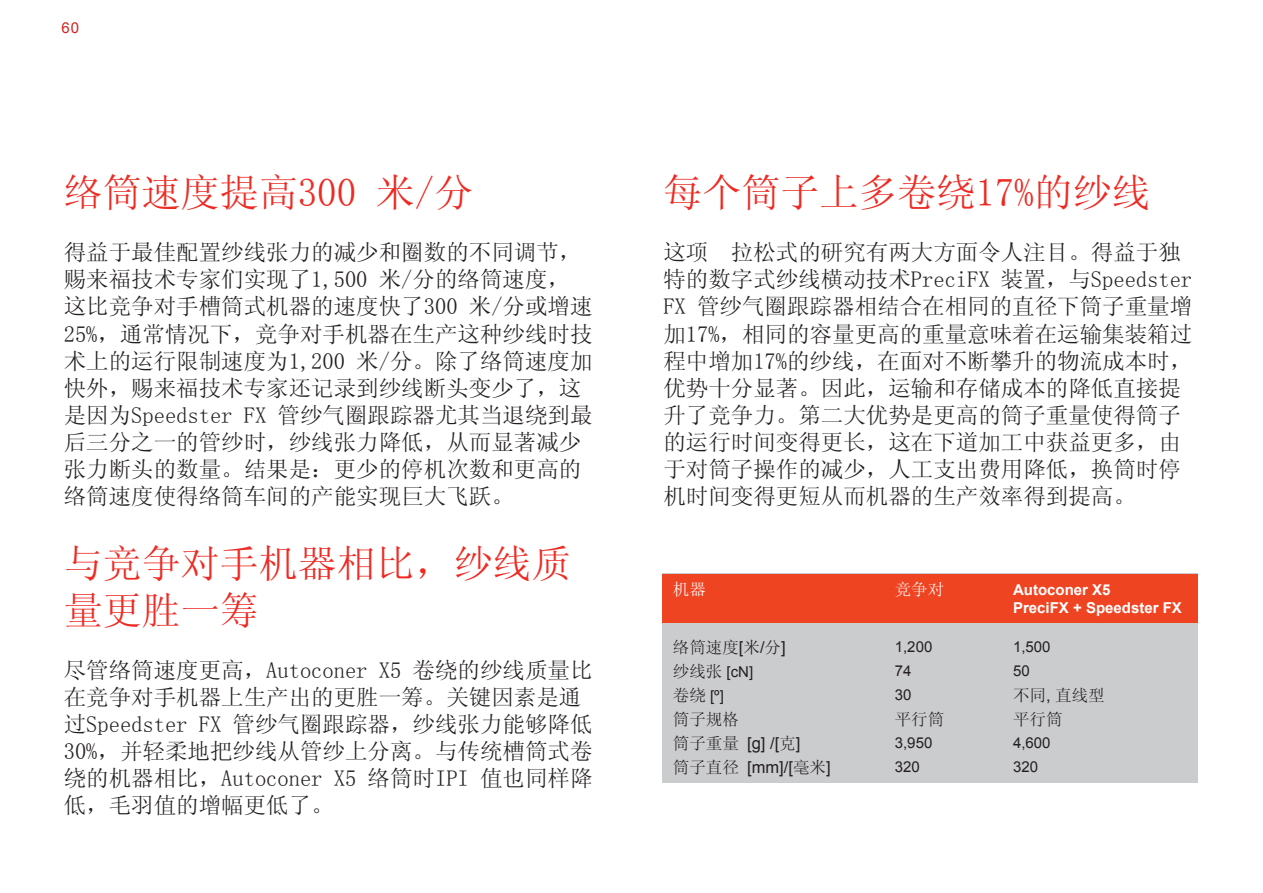
<style>
.page{position:relative;width:1263px;height:893px;background:#fff}
.page>*{position:absolute;margin:0;border:0;box-sizing:border-box;transform-origin:0 0}
.t1{font:39px/46.8px "Sim Sun";color:#ee2a23}
.t2{font:22.5px/27px "Sim Sun";color:#231f20}
.t3{font:16.5px "Sim Sun";color:#231f20}
.t4{font:16.5px "Arial";color:#231f20}
.t5{font:16.5px "Sim Sun";color:#fff}
.t6{font:15px "Arial";color:#231f20}
.t7{font:700 15px/18px "Arial";color:#fff}
.t8{font:15px "Arial";color:#d2231e}
.s1{font-family:"Arial"}
.s2{font-family:"Sim Sun";font-size:16.5px}
.s3{font-family:"Sim Sun"}
</style>
<div class="page">
<div style="left:662px;top:574px;width:535px;height:209px;background:#cbccce"></div>
<div style="left:662px;top:574px;width:535px;height:49px;background:#ef4422"></div>
<p class="t8" style="left:62px;top:20px;width:19px">60</p>
<h1 class="t1" style="left:64px;top:169px;width:411px">络筒速度提高300 米/分</h1>
<p class="t2" style="left:64px;top:239px;width:530px">得益于最佳配置纱线张力的减少和圈数的不同调节，赐来福技术专家们实现了1,500 米/分的络筒速度，这比竞争对手槽筒式机器的速度快了300 米/分或增速<br>25%，通常情况下，竞争对手机器在生产这种纱线时技术上的运行限制速度为1,200 米/分。除了络筒速度加快外，赐来福技术专家还记录到纱线断头变少了，这是因为Speedster FX 管纱气圈跟踪器尤其当退绕到最后三分之一的管纱时，纱线张力降低，从而显著减少张力断头的数量。结果是：更少的停机次数和更高的络筒速度使得络筒车间的产能实现巨大飞跃。</p>
<h1 class="t1" style="left:64px;top:540px;width:509px">与竞争对手机器相比，纱线质量更胜一筹</h1>
<p class="t2" style="left:64px;top:657px;width:530px">尽管络筒速度更高，Autoconer X5 卷绕的纱线质量比在竞争对手机器上生产出的更胜一筹。关键因素是通过Speedster FX 管纱气圈跟踪器，纱线张力能够降低<br>30%，并轻柔地把纱线从管纱上分离。与传统槽筒式卷绕的机器相比，Autoconer X5 络筒时IPI 值也同样降低，毛羽值的增幅更低了。</p>
<h1 class="t1" style="left:663px;top:169px;width:489px">每个筒子上多卷绕17%的纱线</h1>
<p class="t2" style="left:663px;top:239px;width:530px">这项马拉松式的研究有两大方面令人注目。得益于独特的数字式纱线横动技术PreciFX 装置，与Speedster<br>FX 管纱气圈跟踪器相结合在相同的直径下筒子重量增加17%，相同的容量更高的重量意味着在运输集装箱过程中增加17%的纱线，在面对不断攀升的物流成本时，优势十分显著。因此，运输和存储成本的降低直接提升了竞争力。第二大优势是更高的筒子重量使得筒子的运行时间变得更长，这在下道加工中获益更多，由于对筒子操作的减少，人工支出费用降低，换筒时停机时间变得更短从而机器的生产效率得到提高。</p>
<p class="t5" style="left:673px;top:581px;width:34px">机器</p>
<p class="t5" style="left:895px;top:581px;width:51px">竞争对</p>
<p class="t7" style="left:1013px;top:580px;width:170px">Autoconer X5<br>PreciFX + Speedster FX</p>
<p class="t3" style="left:673px;top:639px;width:114px">络筒速度<span class="s1">[</span>米<span class="s1">/</span>分<span class="s1">]</span></p>
<p class="t6" style="left:895px;top:638px;width:39px">1,200</p>
<p class="t6" style="left:1013px;top:638px;width:39px">1,500</p>
<p class="t6" style="left:673px;top:663px;width:82px"><span class="s2">纱线张</span> [cN]</p>
<p class="t6" style="left:895px;top:662px;width:18px">74</p>
<p class="t6" style="left:1013px;top:662px;width:18px">50</p>
<p class="t6" style="left:673px;top:687px;width:52px"><span class="s2">卷绕</span> [º]</p>
<p class="t6" style="left:895px;top:686px;width:18px">30</p>
<p class="t3" style="left:1013px;top:687px;width:93px">不同<span class="s1">,</span> 直线型</p>
<p class="t3" style="left:673px;top:710px;width:67px">筒子规格</p>
<p class="t3" style="left:895px;top:710px;width:51px">平行筒</p>
<p class="t3" style="left:1013px;top:710px;width:51px">平行筒</p>
<p class="t4" style="left:673px;top:733px;width:129px"><span class="s3">筒子重量</span> [g] /[<span class="s3">克</span>]</p>
<p class="t6" style="left:895px;top:734px;width:39px">3,950</p>
<p class="t6" style="left:1013px;top:734px;width:39px">4,600</p>
<p class="t4" style="left:673px;top:758px;width:159px"><span class="s3">筒子直径</span> [mm]/[<span class="s3">毫米</span>]</p>
<p class="t6" style="left:895px;top:758px;width:27px">320</p>
<p class="t6" style="left:1013px;top:758px;width:27px">320</p>
</div>
